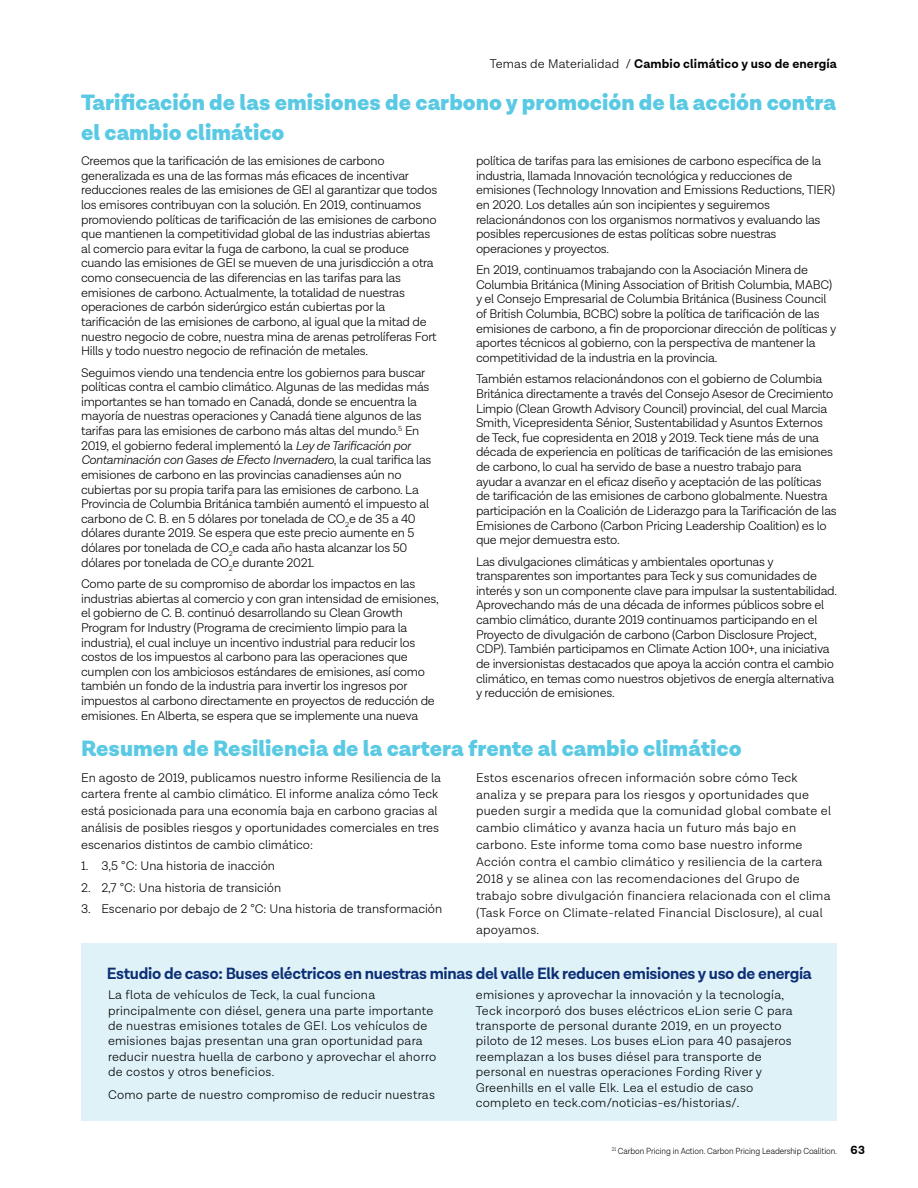
<style>
.page{position:relative;width:918px;height:1188px;background:#fff}
.page>*{position:absolute;margin:0;border:0;box-sizing:border-box;transform-origin:0 0}
.t1{font:900 22.5px/30px "Lota Grotesque";color:#5ac9e4}
.t2{font:700 16.5px "Lota Grotesque";letter-spacing:-.02em;color:#0d2f76}
.t3{font:300 12.75px/14.5px "Lota Grotesque";letter-spacing:-.02em;color:#000}
.t4{font:300 12.75px/15.5px "Lota Grotesque";letter-spacing:.02em;color:#000}
.t5{font:300 12.75px/17px "Lota Grotesque";color:#000}
.t6{font:700 12.75px "Lota Grotesque";letter-spacing:.01em;color:#000}
.t7{font:700 12px "Lota Grotesque";color:#000}
.t8{font:300 9px "Lota Grotesque";letter-spacing:-.01em;color:#000;scale:.92 1}
.s1{font-weight:300}
.s2{font-style:italic}
</style>
<div class="page">
<div style="left:81px;top:943px;width:756px;height:178px;background:#def2f8"></div>
<p class="t6" style="left:490px;top:56px;width:349px"><span class="s1">Temas de Materialidad /</span> Cambio climático y uso de energía</p>
<h1 class="t1" style="left:81px;top:88px;width:757px">Tarificación de las emisiones de carbono y promoción de la acción contra el cambio climático</h1>
<p class="t3" style="left:81px;top:154px;width:358px">Creemos que la tarificación de las emisiones de carbono generalizada es una de las formas más eficaces de incentivar reducciones reales de las emisiones de GEI al garantizar que todos los emisores contribuyan con la solución. En 2019, continuamos promoviendo políticas de tarificación de las emisiones de carbono que mantienen la competitividad global de las industrias abiertas al comercio para evitar la fuga de carbono, la cual se produce cuando las emisiones de GEI se mueven de una jurisdicción a otra como consecuencia de las diferencias en las tarifas para las emisiones de carbono. Actualmente, la totalidad de nuestras operaciones de carbón siderúrgico están cubiertas por la tarificación de las emisiones de carbono, al igual que la mitad de nuestro negocio de cobre, nuestra mina de arenas petrolíferas Fort Hills y todo nuestro negocio de refinación de metales.</p>
<p class="t3" style="left:81px;top:365px;width:352px">Seguimos viendo una tendencia entre los gobiernos para buscar políticas contra el cambio climático. Algunas de las medidas más importantes se han tomado en Canadá, donde se encuentra la mayoría de nuestras operaciones y Canadá tiene algunos de las tarifas para las emisiones de carbono más altas del mundo.<sup>5</sup> En 2019, el gobierno federal implementó la <span class="s2">Ley de Tarificación por Contaminación con Gases de Efecto Invernadero</span>, la cual tarifica las emisiones de carbono en las provincias canadienses aún no cubiertas por su propia tarifa para las emisiones de carbono. La Provincia de Columbia Británica también aumentó el impuesto al carbono de C. B. en 5 dólares por tonelada de CO<sub>2</sub>e de 35 a 40 dólares durante 2019. Se espera que este precio aumente en 5 dólares por tonelada de CO<sub>2</sub>e cada año hasta alcanzar los 50 dólares por tonelada de CO<sub>2</sub>e durante 2021.</p>
<p class="t3" style="left:81px;top:577px;width:359px">Como parte de su compromiso de abordar los impactos en las industrias abiertas al comercio y con gran intensidad de emisiones, el gobierno de C. B. continuó desarrollando su Clean Growth Program for Industry (Programa de crecimiento limpio para la industria), el cual incluye un incentivo industrial para reducir los costos de los impuestos al carbono para las operaciones que cumplen con los ambiciosos estándares de emisiones, así como también un fondo de la industria para invertir los ingresos por impuestos al carbono directamente en proyectos de reducción de emisiones. En Alberta, se espera que se implemente una nueva</p>
<p class="t3" style="left:476px;top:154px;width:361px">política de tarifas para las emisiones de carbono específica de la industria, llamada Innovación tecnológica y reducciones de emisiones (Technology Innovation and Emissions Reductions, TIER) en 2020. Los detalles aún son incipientes y seguiremos relacionándonos con los organismos normativos y evaluando las posibles repercusiones de estas políticas sobre nuestras operaciones y proyectos.</p>
<p class="t3" style="left:476px;top:263px;width:362px">En 2019, continuamos trabajando con la Asociación Minera de Columbia Británica (Mining Association of British Columbia, MABC) y el Consejo Empresarial de Columbia Británica (Business Council of British Columbia, BCBC) sobre la política de tarificación de las emisiones de carbono, a fin de proporcionar dirección de políticas y aportes técnicos al gobierno, con la perspectiva de mantener la competitividad de la industria en la provincia.</p>
<p class="t3" style="left:476px;top:372px;width:362px">También estamos relacionándonos con el gobierno de Columbia Británica directamente a través del Consejo Asesor de Crecimiento Limpio (Clean Growth Advisory Council) provincial, del cual Marcia Smith, Vicepresidenta Sénior, Sustentabilidad y Asuntos Externos de Teck, fue copresidenta en 2018 y 2019. Teck tiene más de una década de experiencia en políticas de tarificación de las emisiones de carbono, lo cual ha servido de base a nuestro trabajo para ayudar a avanzar en el eficaz diseño y aceptación de las políticas de tarificación de las emisiones de carbono globalmente. Nuestra participación en la Coalición de Liderazgo para la Tarificación de las Emisiones de Carbono (Carbon Pricing Leadership Coalition) es lo que mejor demuestra esto.</p>
<p class="t3" style="left:476px;top:554px;width:363px">Las divulgaciones climáticas y ambientales oportunas y transparentes son importantes para Teck y sus comunidades de interés y son un componente clave para impulsar la sustentabilidad.<br>Aprovechando más de una década de informes públicos sobre el cambio climático, durante 2019 continuamos participando en el Proyecto de divulgación de carbono (Carbon Disclosure Project, CDP). También participamos en Climate Action 100+, una iniciativa de inversionistas destacados que apoya la acción contra el cambio climático, en temas como nuestros objetivos de energía alternativa y reducción de emisiones.</p>
<h1 class="t1" style="left:81px;top:734px;width:662px">Resumen de Resiliencia de la cartera frente al cambio climático</h1>
<p class="t5" style="left:81px;top:769px;width:361px">En agosto de 2019, publicamos nuestro informe Resiliencia de la cartera frente al cambio climático. El informe analiza cómo Teck está posicionada para una economía baja en carbono gracias al análisis de posibles riesgos y oportunidades comerciales en tres escenarios distintos de cambio climático:</p>
<p class="t5" style="left:81px;top:858px;width:195px">1. 3,5 °C: Una historia de inacción</p>
<p class="t5" style="left:81px;top:879px;width:202px">2. 2,7 °C: Una historia de transición</p>
<p class="t5" style="left:81px;top:900px;width:363px">3. Escenario por debajo de 2 °C: Una historia de transformación</p>
<p class="t4" style="left:476px;top:769px;width:357px;line-height:17px">Estos escenarios ofrecen información sobre cómo Teck analiza y se prepara para los riesgos y oportunidades que pueden surgir a medida que la comunidad global combate el cambio climático y avanza hacia un futuro más bajo en carbono. Este informe toma como base nuestro informe Acción contra el cambio climático y resiliencia de la cartera 2018 y se alinea con las recomendaciones del Grupo de trabajo sobre divulgación financiera relacionada con el clima (Task Force on Climate-related Financial Disclosure), al cual apoyamos.</p>
<p class="t2" style="left:107px;top:964px;width:707px">Estudio de caso: Buses eléctricos en nuestras minas del valle Elk reducen emisiones y uso de energía</p>
<p class="t4" style="left:108px;top:987px;width:330px">La flota de vehículos de Teck, la cual funciona principalmente con diésel, genera una parte importante de nuestras emisiones totales de GEI. Los vehículos de emisiones bajas presentan una gran oportunidad para reducir nuestra huella de carbono y aprovechar el ahorro de costos y otros beneficios.</p>
<p class="t4" style="left:108px;top:1087px;width:328px">Como parte de nuestro compromiso de reducir nuestras</p>
<p class="t4" style="left:476px;top:987px;width:318px">emisiones y aprovechar la innovación y la tecnología, Teck incorporó dos buses eléctricos eLion serie C para transporte de personal durante 2019, en un proyecto piloto de 12 meses. Los buses eLion para 40 pasajeros reemplazan a los buses diésel para transporte de personal en nuestras operaciones Fording River y Greenhills en el valle Elk. Lea el estudio de caso completo en teck.com/noticias-es/historias/.</p>
<p class="t8" style="left:612px;top:1147px;width:246px"><sup>21</sup> Carbon Pricing in Action. Carbon Pricing Leadership Coalition.</p>
<p class="t7" style="left:850px;top:1143px;width:16px">63</p>
</div>
